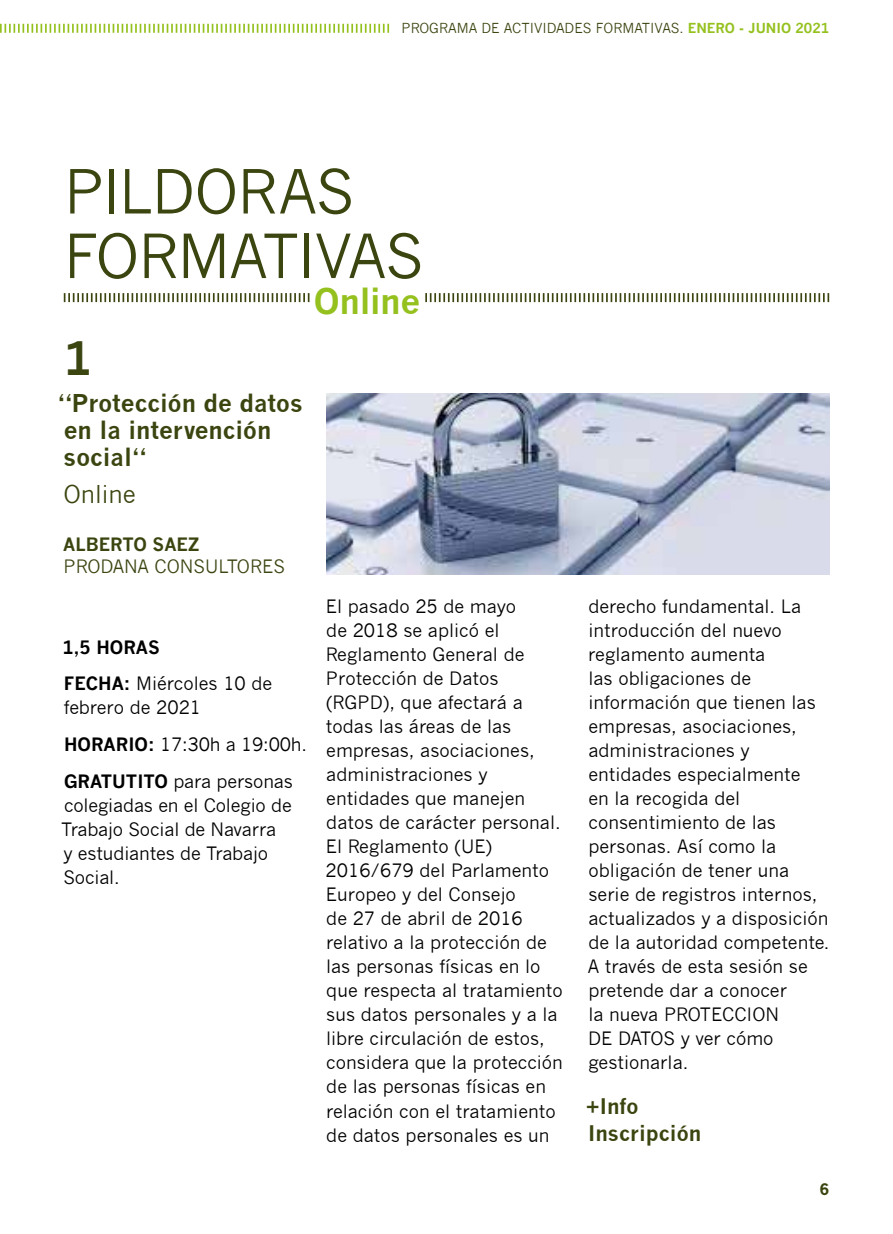
<style>
.page{position:relative;width:893px;height:1234px;background:#fff}
.page>*{position:absolute;margin:0;border:0;box-sizing:border-box;transform-origin:0 0}
.t1{font:60px/64.5px "News Gothic";letter-spacing:-.025em;color:#3a4510}
.t2{font:700 45px "News Gothic";color:#3a4510}
.t3{font:700 34.5px "News Gothic";letter-spacing:-.02em;color:#95c11f}
.t4{font:700 24px/27px "News Gothic";color:#3a4510}
.t5{font:24px "News Gothic";color:#3a4510}
.t6{font:700 21px/27px "News Gothic";color:#3a4510}
.t7{font:18px/24px "News Gothic";color:#000}
.t8{font:700 18px/36.8px "News Gothic";color:#000}
.t9{font:18px "News Gothic";color:#3a4510}
.t10{font:700 18px "News Gothic";color:#3a4510}
.t11{font:700 15px "News Gothic Std";color:#3a4510}
.t12{font:13.5px "News Gothic";color:#3a4510}
.s1{font-weight:700;color:#95c11f}
.s2{font-weight:400}
.s3{font-weight:700}
</style>
<div class="page">
<svg style="left:0;top:24px;width:389px;height:9px"></svg>
<svg style="left:64px;top:293px;width:765px;height:9px"></svg>
<div style="left:310px;top:283px;width:114px;height:35px;background:#fff"></div>
<img style="left:326px;top:393px;width:503px;height:181px">
<p class="t12" style="left:402px;top:21px;width:429px">PROGRAMA DE ACTIVIDADES FORMATIVAS. <span class="s1">ENERO - JUNIO 2021</span></p>
<h1 class="t1" style="left:64px;top:160px;width:361px">PILDORAS<br>FORMATIVAS</h1>
<h3 class="t3" style="left:314px;top:280px;width:108px">Online</h3>
<h2 class="t2" style="left:64px;top:330px;width:30px">1</h2>
<h3 class="t4" style="left:58px;top:389px;width:246px">“Protección de datos en la intervención social“</h3>
<h3 class="t5" style="left:63px;top:480px;width:74px">Online</h3>
<p class="t10" style="left:63px;top:533px;width:137px">ALBERTO SAEZ</p>
<p class="t9" style="left:64px;top:556px;width:223px">PRODANA CONSULTORES</p>
<p class="t8" style="left:63px;top:628px;width:211px">1,5 HORAS<br>FECHA: <span class="s2">Miércoles 10 de</span></p>
<p class="t7" style="left:64px;top:689px;width:245px;line-height:36.8px">febrero de 2021<br><span class="s3">HORARIO:</span> 17:30h a 19:00h.<br><span class="s3">GRATUTITO</span> para personas</p>
<p class="t7" style="left:61px;top:793px;width:232px">colegiadas en el Colegio de<br>Trabajo Social de Navarra<br>y estudiantes de Trabajo<br>Social.</p>
<p class="t7" style="left:326px;top:594px;width:239px">El pasado 25 de mayo<br>de 2018 se aplicó el<br>Reglamento General de<br>Protección de Datos (RGPD), que afectará a todas las áreas de las empresas, asociaciones, administraciones y entidades que manejen datos de carácter personal.<br>El Reglamento (UE)<br>2016/679 del Parlamento<br>Europeo y del Consejo<br>de 27 de abril de 2016 relativo a la protección de las personas físicas en lo que respecta al tratamiento sus datos personales y a la libre circulación de estos, considera que la protección de las personas físicas en relación con el tratamiento de datos personales es un</p>
<p class="t7" style="left:588px;top:594px;width:243px">derecho fundamental. La introducción del nuevo reglamento aumenta<br>las obligaciones de información que tienen las empresas, asociaciones, administraciones y entidades especialmente<br>en la recogida del consentimiento de las personas. Así como la obligación de tener una serie de registros internos, actualizados y a disposición de la autoridad competente.<br>A través de esta sesión se pretende dar a conocer<br>la nueva PROTECCION<br>DE DATOS y ver cómo gestionarla.</p>
<p class="t6" style="left:586px;top:1091px;width:117px">+Info<br>Inscripción</p>
<p class="t11" style="left:820px;top:1178px;width:11px">6</p>
</div>
